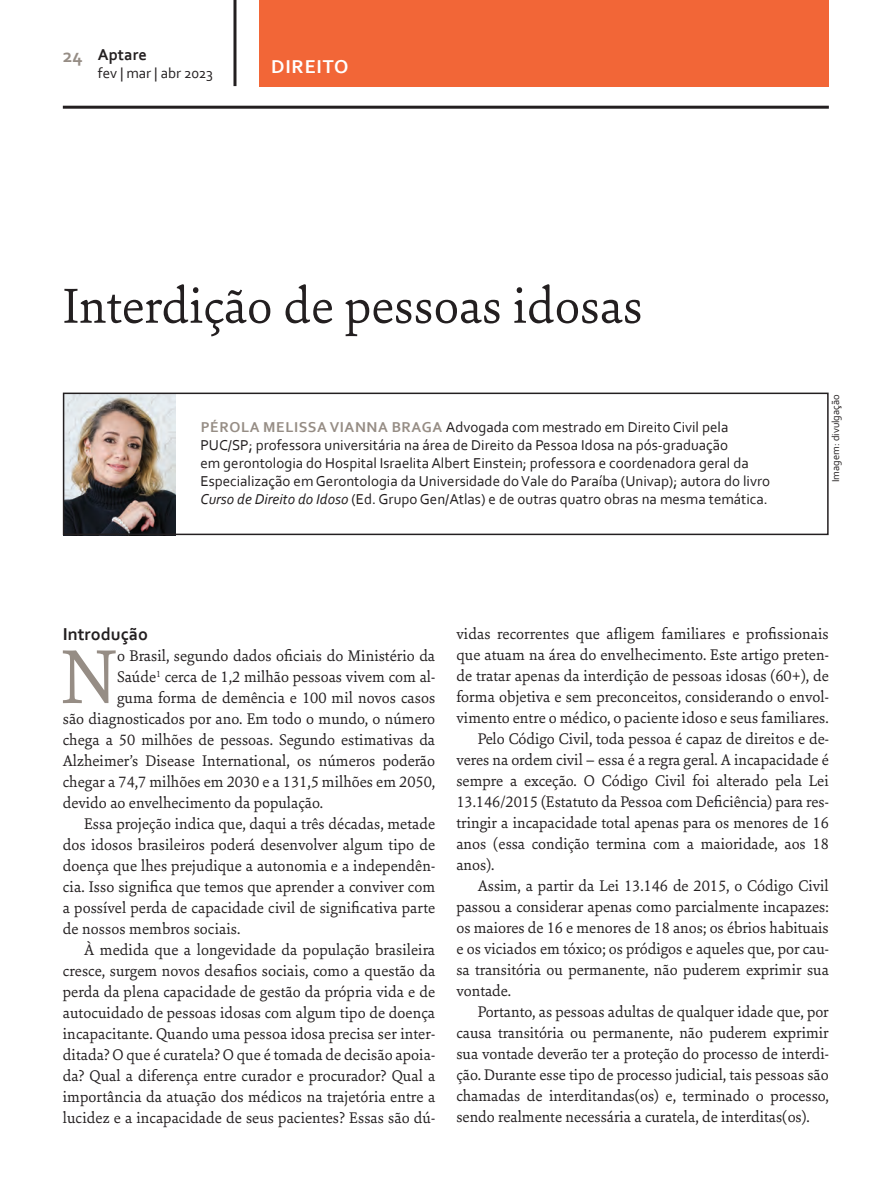
<style>
.page{position:relative;width:893px;height:1191px;background:#fff}
.page>*{position:absolute;margin:0;border:0;box-sizing:border-box;transform-origin:0 0}
.Primeiro_paragrafo{font:81.75px "Sina Nova";color:#968d85}
.titulo_materia{font:52.65px "Sina Nova";color:#231f20}
.t1{font:700 19.5px "Corbel";letter-spacing:.04em;color:#fff}
.t2{font:700 19.5px "Corbel";color:#968d85}
.Intrtitulo{font:700 18px "Corbel";color:#231f20}
.paragrafo_normal{font:16.5px/21px "Sina Nova";letter-spacing:-.005em;color:#231f20;text-align:justify}
.Primeiro_paragrafo-2{font:16.5px "Sina Nova";color:#231f20}
.t3{font:700 16.5px "Corbel";color:#231f20}
.creditos_autor_artig{font:15px/18px "Corbel";color:#231f20}
.legenda_imagens{font:10.5px "Corbel";color:#231f20}
.s1{font-weight:700;color:#968d85}
.s2{font-style:italic}
</style>
<div class="page">
<hr style="left:63px;top:106px;width:765px;height:3px;background:#231f20">
<hr style="left:233px;top:0;width:3px;height:86px;background:#231f20">
<div style="left:259px;top:0;width:569px;height:86px;background:#f26637"></div>
<img style="left:66px;top:395px;width:109px;height:137px">
<div style="left:63px;top:392px;width:765px;height:143px;border:2px solid #231f20"></div>
<p class="t2" style="left:63px;top:44px;width:22px">24</p>
<p class="t3" style="left:98px;top:44px;width:50px">Aptare</p>
<p class="creditos_autor_artig" style="left:98px;top:64px;width:116px">fev | mar | abr 2023</p>
<p class="t1" style="left:271px;top:55px;width:79px">DIREITO</p>
<p class="titulo_materia" style="left:63px;top:271px;width:581px">Interdição de pessoas idosas</p>
<p class="creditos_autor_artig" style="left:200px;top:418px;width:571px"><span class="s1">PÉROLA MELISSA VIANNA BRAGA</span> Advogada com mestrado em Direito Civil pela PUC/SP; professora universitária na área de Direito da Pessoa Idosa na pós-graduação<br>em gerontologia do Hospital Israelita Albert Einstein; professora e coordenadora geral da Especialização em Gerontologia da Universidade do Vale do Paraíba (Univap); autora do livro <span class="s2">Curso de Direito do Idoso</span> (Ed. Grupo Gen/Atlas) e de outras quatro obras na mesma temática.</p>
<p class="legenda_imagens" style="left:828px;top:482px;width:89px;rotate:-90deg">Imagem: divulgação</p>
<p class="Intrtitulo" style="left:63px;top:622px;width:87px">Introdução</p>
<p class="Primeiro_paragrafo" style="left:60px;top:622px;width:58px">N</p>
<p class="Primeiro_paragrafo-2" style="left:117px;top:644px;width:319px">o Brasil, segundo dados oficiais do Ministério da</p>
<p class="Primeiro_paragrafo-2" style="left:117px;top:665px;width:319px">Saúde<sup>1</sup> cerca de 1,2 milhão pessoas vivem com al-</p>
<p class="Primeiro_paragrafo-2" style="left:117px;top:686px;width:319px">guma forma de demência e 100 mil novos casos</p>
<p class="Primeiro_paragrafo-2" style="left:63px;top:707px;width:374px">são diagnosticados por ano. Em todo o mundo, o número</p>
<p class="Primeiro_paragrafo-2" style="left:63px;top:728px;width:374px">chega a 50 milhões de pessoas. Segundo estimativas da</p>
<p class="Primeiro_paragrafo-2" style="left:63px;top:749px;width:374px">Alzheimer’s Disease International, os números poderão</p>
<p class="Primeiro_paragrafo-2" style="left:63px;top:770px;width:374px">chegar a 74,7 milhões em 2030 e a 131,5 milhões em 2050,</p>
<p class="Primeiro_paragrafo-2" style="left:63px;top:791px;width:262px">devido ao envelhecimento da população.</p>
<p class="paragrafo_normal" style="left:63px;top:812px;width:374px;text-indent:21px">Essa projeção indica que, daqui a três décadas, metade dos idosos brasileiros poderá desenvolver algum tipo de doença que lhes prejudique a autonomia e a independên&shy;cia. Isso significa que temos que aprender a conviver com a possível perda de capacidade civil de significativa parte de nossos membros sociais.</p>
<p class="paragrafo_normal" style="left:63px;top:938px;width:374px;text-indent:21px">À medida que a longevidade da população brasileira cresce, surgem novos desafios sociais, como a questão da perda da plena capacidade de gestão da própria vida e de autocuidado de pessoas idosas com algum tipo de doença incapacitante. Quando uma pessoa idosa precisa ser inter&shy;ditada? O que é curatela? O que é tomada de decisão apoia&shy;da? Qual a diferença entre curador e procurador? Qual a importância da atuação dos médicos na trajetória entre a lucidez e a incapacidade de seus pacientes? Essas são dú-</p>
<p class="paragrafo_normal" style="left:456px;top:622px;width:374px">vidas recorrentes que afligem familiares e profissionais que atuam na área do envelhecimento. Este artigo preten&shy;de tratar apenas da interdição de pessoas idosas (60+), de forma objetiva e sem preconceitos, considerando o envol&shy;vimento entre o médico, o paciente idoso e seus familiares.</p>
<p class="paragrafo_normal" style="left:456px;top:727px;width:374px;text-indent:21px">Pelo Código Civil, toda pessoa é capaz de direitos e de&shy;veres na ordem civil – essa é a regra geral. A incapacidade é sempre a exceção. O Código Civil foi alterado pela Lei 13.146/2015 (Estatuto da Pessoa com Deficiência) para res&shy;tringir a incapacidade total apenas para os menores de 16 anos (essa condição termina com a maioridade, aos 18 anos).</p>
<p class="paragrafo_normal" style="left:456px;top:874px;width:374px;text-indent:21px">Assim, a partir da Lei 13.146 de 2015, o Código Civil passou a considerar apenas como parcialmente incapazes: os maiores de 16 e menores de 18 anos; os ébrios habituais e os viciados em tóxico; os pródigos e aqueles que, por cau&shy;sa transitória ou permanente, não puderem exprimir sua vontade.</p>
<p class="paragrafo_normal" style="left:456px;top:1000px;width:374px;text-indent:21px">Portanto, as pessoas adultas de qualquer idade que, por causa transitória ou permanente, não puderem exprimir sua vontade deverão ter a proteção do processo de interdi&shy;ção. Durante esse tipo de processo judicial, tais pessoas são chamadas de interditandas(os) e, terminado o processo, sendo realmente necessária a curatela, de interditas(os).</p>
</div>
